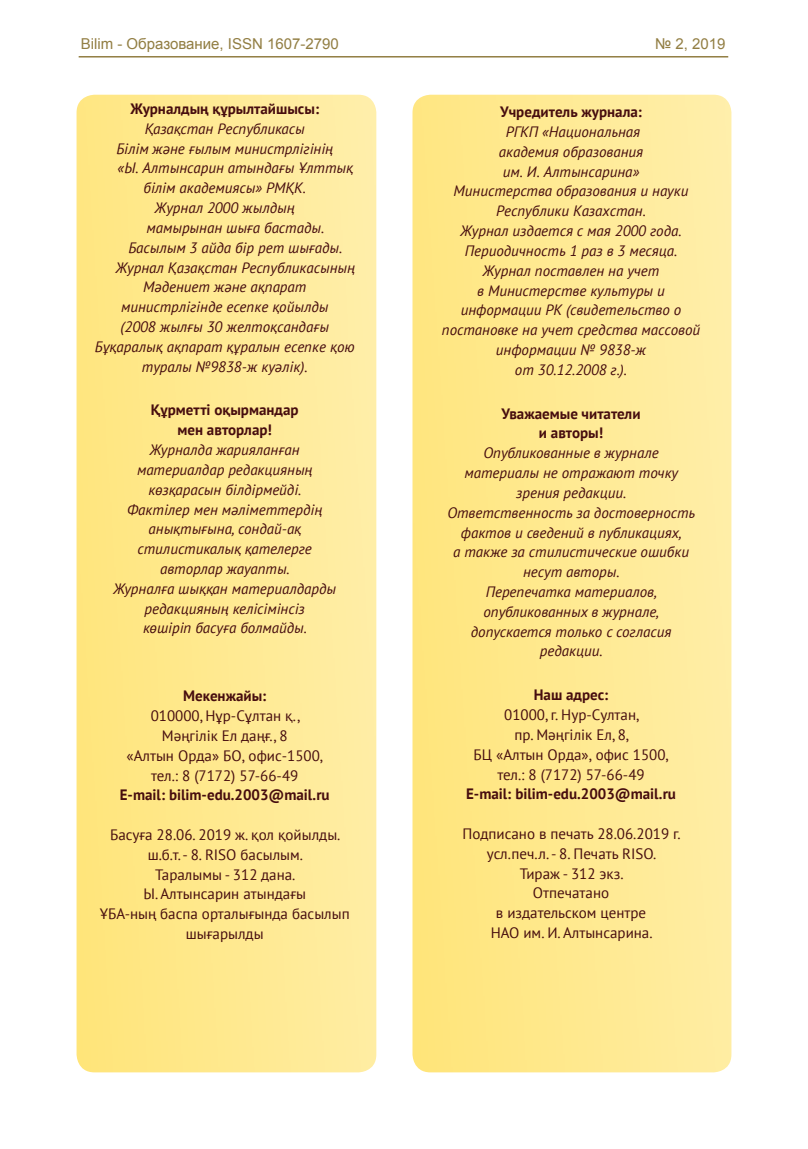
<style>
.page{position:relative;width:808px;height:1149px;background:#fff}
.page>*{position:absolute;margin:0;border:0;box-sizing:border-box;transform-origin:0 0}
.t1{font:italic 15px/19.8px "PT Sans";color:#460c0e;text-align:center}
.t2{font:15px/19.8px "PT Sans";color:#460c0e;text-align:center}
.t3{font:700 15px/19.8px "PT Sans";color:#460c0e;text-align:center}
.t4{font:15px "Arial";color:#927e43}
</style>
<div class="page">
<hr style="left:79px;top:56px;width:649px;height:1px;background:#927e43">
<p class="t4" style="left:81px;top:34px;width:260px">Bilim - Образование, ISSN 1607-2790</p>
<p class="t4" style="left:655px;top:34px;width:72px">№ 2, 2019</p>
<p class="t3" style="left:130px;top:98px;width:190px">Журналдың құрылтайшысы:</p>
<p class="t1" style="left:145px;top:118px;width:162px">Қазақстан Республикасы</p>
<p class="t1" style="left:116px;top:138px;width:218px">Білім және ғылым министрлігінің</p>
<p class="t1" style="left:118px;top:158px;width:237px">«Ы. Алтынсарин атындағы Ұлттық</p>
<p class="t1" style="left:144px;top:178px;width:164px">білім академиясы» РМҚК.</p>
<p class="t1" style="left:155px;top:197px;width:141px">Журнал 2000 жылдың</p>
<p class="t1" style="left:146px;top:217px;width:179px">мамырынан шыға бастады.</p>
<p class="t1" style="left:128px;top:237px;width:216px">Басылым 3 айда бір рет шығады.</p>
<p class="t1" style="left:116px;top:257px;width:241px">Журнал Қазақстан Республикасының</p>
<p class="t1" style="left:143px;top:277px;width:165px">Мәдениет және ақпарат</p>
<p class="t1" style="left:121px;top:296px;width:209px">министрлiгiнде есепке қойылды</p>
<p class="t1" style="left:121px;top:316px;width:210px">(2008 жылғы 30 желтоқсандағы</p>
<p class="t1" style="left:95px;top:336px;width:261px">Бұқаралық ақпарат құралын есепке қою</p>
<p class="t1" style="left:142px;top:356px;width:167px">туралы №9838-ж куәлiк).</p>
<p class="t3" style="left:151px;top:400px;width:149px">Құрметті оқырмандар мен авторлар!</p>
<p class="t1" style="left:113px;top:439px;width:224px">Журналда жарияланған материалдар редакцияның көзқарасын білдірмейді.<br>Фактілер мен мәліметтердің анықтығына, сондай-ақ стилистикалық қателерге авторлар жауапты.<br>Журналға шыққан материалдарды редакцияның келісімінсіз<br>көшіріп басуға болмайды.</p>
<p class="t3" style="left:183px;top:685px;width:85px">Мекенжайы:</p>
<p class="t2" style="left:127px;top:705px;width:198px">010000, Нұр-Сұлтан қ.,<br>Мәңгілік Ел даңғ., 8<br>«Алтын Орда» БО, офис-1500, тел.: 8 (7172) 57-66-49</p>
<p class="t3" style="left:120px;top:784px;width:211px">E-mail: bilim-edu.2003@mail.ru</p>
<p class="t2" style="left:100px;top:824px;width:251px">Басуға 28.06. 2019 ж. қол қойылды. ш.б.т. - 8. RISO басылым.<br>Таралымы - 312 дана.<br>Ы. Алтынсарин атындағы<br>ҰБА-ның баспа орталығында басылып шығарылды</p>
<p class="t3" style="left:500px;top:102px;width:143px">Учредитель журнала:</p>
<p class="t1" style="left:442px;top:121px;width:260px">РГКП «Национальная<br>академия образования<br>им. И. Алтынсарина»<br>Министерства образования и науки<br>Республики Казахстан.<br>Журнал издается с мая 2000 года.<br>Периодичность 1 раз в 3 месяца.<br>Журнал поставлен на учет<br>в Министерстве культуры и информации РК (свидетельство о постановке на учет средства массовой информации № 9838-ж<br>от 30.12.2008 г.).</p>
<p class="t3" style="left:501px;top:403px;width:140px">Уважаемые читатели и авторы!</p>
<p class="t1" style="left:447px;top:442px;width:249px">Опубликованные в журнале материалы не отражают точку зрения редакции.<br>Ответственность за достоверность фактов и сведений в публикациях,<br>а также за стилистические ошибки несут авторы.<br>Перепечатка материалов, опубликованных в журнале, допускается только с согласия редакции.</p>
<p class="t3" style="left:534px;top:684px;width:76px">Наш адрес:</p>
<p class="t2" style="left:474px;top:704px;width:196px">01000, г. Нур-Султан,<br>пр. Мәңгілік Ел, 8,<br>БЦ «Алтын Орда», офис 1500, тел.: 8 (7172) 57-66-49</p>
<p class="t3" style="left:466px;top:783px;width:211px">E-mail: bilim-edu.2003@mail.ru</p>
<p class="t2" style="left:462px;top:823px;width:220px">Подписано в печать 28.06.2019 г. усл.печ.л. - 8. Печать RISO.<br>Тираж - 312 экз.<br>Отпечатано<br>в издательском центре<br>НАО им. И. Алтынсарина.</p>
</div>
